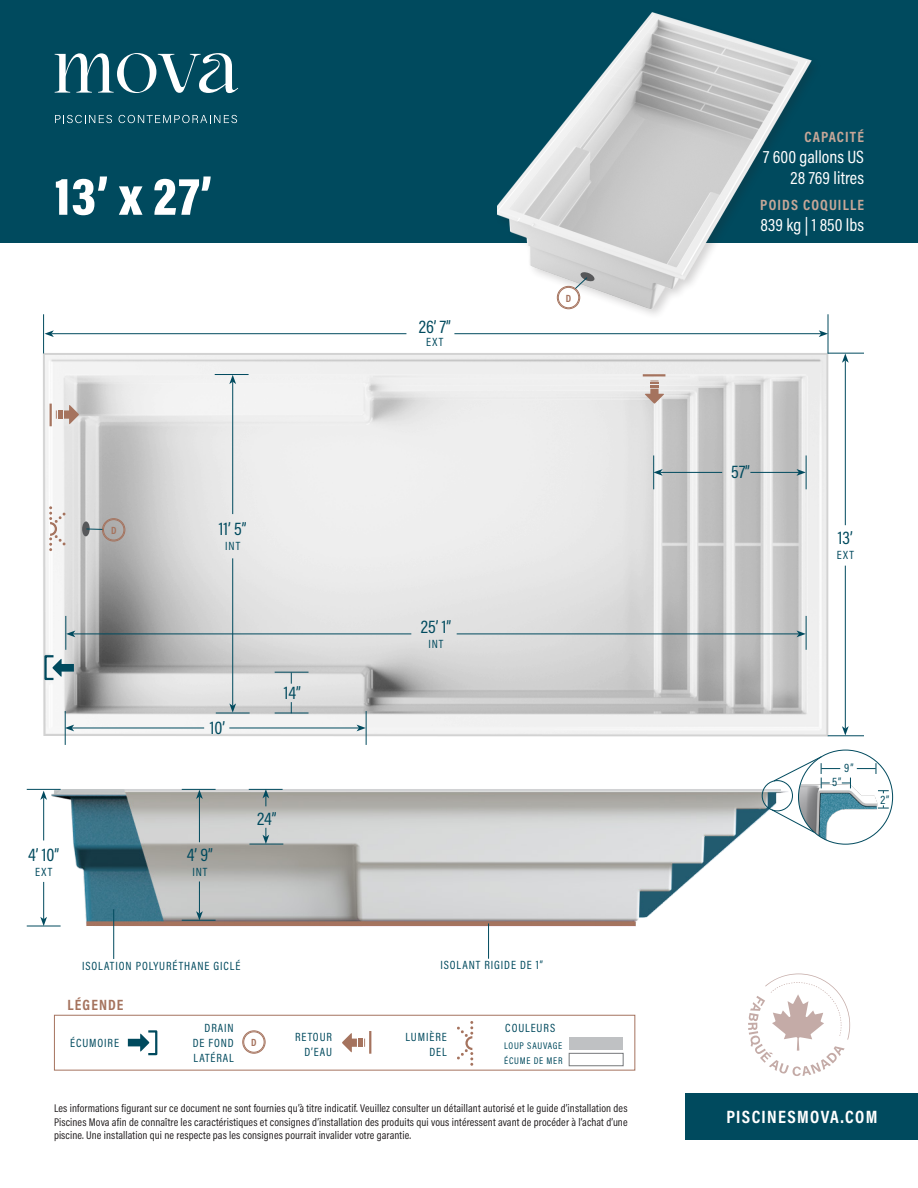
<style>
.page{position:relative;width:918px;height:1188px;background:#fff}
.page>*{position:absolute;margin:0;border:0;box-sizing:border-box;transform-origin:0 0}
.t1{font:900 54px "Acumin Pro Cond";color:#fff}
.t2{font:18px "Acumin Pro Cond";color:#004a5e}
.t3{font:18px "Acumin Pro Cond";color:#fff}
.t4{font:700 18px "Acumin Pro Cond";letter-spacing:.075em;color:#fff}
.t5{font:700 15px "Acumin Pro Cond";letter-spacing:.075em;color:#c7a798}
.t6{font:700 15px "Acumin Pro Cond";letter-spacing:.075em;color:#a5735e}
.t7{font:12px/15px "Acumin Pro Cond";letter-spacing:.075em;color:#004a5e;text-align:right}
.t8{font:11.25px/13.5px "Acumin Pro Cond";letter-spacing:.01em;color:#231f20;text-align:justify}
.t9{font:700 10.5px "Acumin Pro Cond";color:#a5735e}
.t10{font:9.75px "Acumin Pro Cond";letter-spacing:.075em;color:#004a5e}
</style>
<div class="page">
<div style="left:686px;top:1093px;width:232px;height:46px;background:#004a5e"></div>
<svg style="left:748px;top:974px;width:102px;height:102px"></svg>
<div style="left:0;top:0;width:918px;height:243px;background:#004a5e"></div>
<svg style="left:55px;top:115px;width:57px;height:8px"></svg>
<svg style="left:119px;top:115px;width:118px;height:8px"></svg>
<svg style="left:55px;top:53px;width:183px;height:40px"></svg>
<div style="left:54px;top:1015px;width:581px;height:55px;border:1px solid #a5735e"></div>
<div style="left:147px;top:1030px;width:10px;height:25px;border:2px solid #004a5e"></div>
<svg style="left:128px;top:1033px;width:21px;height:19px"></svg>
<hr style="left:369px;top:1031px;width:2px;height:23px;background:#a5735e">
<svg style="left:342px;top:1033px;width:23px;height:20px"></svg>
<div style="left:243px;top:1031px;width:22px;height:22px;border:1px solid #a5735e;border-radius:50%"></div>
<svg style="left:457px;top:1021px;width:16px;height:45px"></svg>
<div style="left:569px;top:1037px;width:54px;height:13px;background:#bfc1c3"></div>
<div style="left:569px;top:1053px;width:54px;height:13px;border:1px solid #76787b"></div>
<img style="left:497px;top:12px;width:331px;height:314px">
<div style="left:557px;top:286px;width:23px;height:23px;border:1px solid #a5735e;border-radius:50%"></div>
<div style="left:558px;top:287px;width:21px;height:21px;border:1px solid #a5735e;border-radius:50%"></div>
<svg style="left:574px;top:272px;width:21px;height:17px"></svg>
<img style="left:26px;top:788px;width:868px;height:146px">
<img style="left:799px;top:750px;width:94px;height:91px">
<svg style="left:857px;top:763px;width:20px;height:11px"></svg>
<svg style="left:878px;top:790px;width:11px;height:3px"></svg>
<svg style="left:878px;top:805px;width:11px;height:4px"></svg>
<svg style="left:762px;top:757px;width:89px;height:76px"></svg>
<hr style="left:488px;top:923px;width:1px;height:36px;background:#004a5e">
<img style="left:43px;top:326px;width:808px;height:431px">
<svg style="left:49px;top:506px;width:17px;height:45px"></svg>
<hr style="left:51px;top:333px;width:355px;height:1px;background:#004a5e">
<svg style="left:45px;top:330px;width:9px;height:7px"></svg>
<hr style="left:73px;top:634px;width:338px;height:1px;background:#004a5e">
<svg style="left:67px;top:631px;width:8px;height:6px"></svg>
<hr style="left:457px;top:634px;width:342px;height:1px;background:#004a5e">
<svg style="left:797px;top:631px;width:9px;height:6px"></svg>
<hr style="left:845px;top:566px;width:1px;height:163px;background:#004a5e">
<svg style="left:842px;top:726px;width:7px;height:9px"></svg>
<hr style="left:232px;top:558px;width:1px;height:148px;background:#004a5e">
<svg style="left:229px;top:703px;width:7px;height:10px"></svg>
<hr style="left:232px;top:382px;width:1px;height:132px;background:#004a5e">
<svg style="left:229px;top:375px;width:7px;height:9px"></svg>
<div style="left:44px;top:655px;width:11px;height:25px;border:2px solid #004a5e"></div>
<svg style="left:52px;top:658px;width:22px;height:19px"></svg>
<hr style="left:50px;top:404px;width:2px;height:22px;background:#a5735e">
<svg style="left:56px;top:404px;width:23px;height:21px"></svg>
<hr style="left:215px;top:374px;width:34px;height:1px;background:#004a5e">
<hr style="left:66px;top:616px;width:1px;height:34px;background:#004a5e">
<hr style="left:806px;top:616px;width:1px;height:34px;background:#004a5e">
<hr style="left:216px;top:713px;width:34px;height:1px;background:#004a5e">
<hr style="left:43px;top:314px;width:1px;height:39px;background:#004a5e">
<hr style="left:828px;top:314px;width:1px;height:39px;background:#004a5e">
<hr style="left:828px;top:353px;width:36px;height:1px;background:#004a5e">
<hr style="left:828px;top:735px;width:36px;height:1px;background:#004a5e">
<hr style="left:454px;top:333px;width:367px;height:1px;background:#004a5e">
<svg style="left:819px;top:330px;width:9px;height:7px"></svg>
<hr style="left:845px;top:360px;width:1px;height:165px;background:#004a5e">
<svg style="left:842px;top:353px;width:7px;height:10px"></svg>
<hr style="left:229px;top:728px;width:130px;height:1px;background:#004a5e">
<svg style="left:357px;top:725px;width:9px;height:6px"></svg>
<hr style="left:72px;top:728px;width:132px;height:1px;background:#004a5e">
<svg style="left:66px;top:725px;width:8px;height:6px"></svg>
<hr style="left:366px;top:711px;width:1px;height:34px;background:#004a5e">
<hr style="left:65px;top:711px;width:1px;height:34px;background:#004a5e">
<hr style="left:275px;top:672px;width:34px;height:1px;background:#004a5e">
<svg style="left:291px;top:672px;width:1px;height:12px"></svg>
<hr style="left:275px;top:713px;width:34px;height:1px;background:#004a5e">
<div style="left:26px;top:848px;width:36px;height:28px;background:#fff"></div>
<hr style="left:43px;top:882px;width:1px;height:37px;background:#004a5e">
<svg style="left:40px;top:917px;width:7px;height:9px"></svg>
<hr style="left:43px;top:798px;width:1px;height:42px;background:#004a5e">
<svg style="left:40px;top:791px;width:7px;height:9px"></svg>
<hr style="left:27px;top:789px;width:34px;height:1px;background:#004a5e">
<hr style="left:182px;top:789px;width:34px;height:1px;background:#004a5e">
<hr style="left:249px;top:789px;width:34px;height:1px;background:#004a5e">
<hr style="left:182px;top:920px;width:34px;height:1px;background:#004a5e">
<hr style="left:249px;top:844px;width:34px;height:1px;background:#004a5e">
<hr style="left:199px;top:881px;width:1px;height:33px;background:#004a5e">
<svg style="left:196px;top:911px;width:7px;height:9px"></svg>
<hr style="left:199px;top:797px;width:1px;height:45px;background:#004a5e">
<svg style="left:196px;top:790px;width:7px;height:9px"></svg>
<hr style="left:643px;top:374px;width:22px;height:2px;background:#a5735e">
<svg style="left:644px;top:381px;width:21px;height:23px"></svg>
<svg style="left:262px;top:789px;width:7px;height:17px"></svg>
<svg style="left:262px;top:828px;width:7px;height:16px"></svg>
<hr style="left:27px;top:926px;width:34px;height:1px;background:#004a5e">
<div style="left:102px;top:519px;width:23px;height:22px;border:1px solid #a5735e;border-radius:50%"></div>
<div style="left:103px;top:519px;width:21px;height:21px;border:1px solid #a5735e;border-radius:50%"></div>
<div style="left:82px;top:521px;width:8px;height:15px;background:#57585a;border-radius:50%"></div>
<svg style="left:86px;top:528px;width:17px;height:2px"></svg>
<hr style="left:113px;top:909px;width:1px;height:50px;background:#004a5e">
<hr style="left:660px;top:472px;width:62px;height:1px;background:#004a5e">
<svg style="left:654px;top:469px;width:9px;height:7px"></svg>
<hr style="left:750px;top:472px;width:49px;height:1px;background:#004a5e">
<svg style="left:797px;top:469px;width:9px;height:7px"></svg>
<hr style="left:653px;top:455px;width:1px;height:34px;background:#004a5e">
<hr style="left:806px;top:455px;width:1px;height:34px;background:#004a5e">
<p class="t1" style="left:55px;top:161px;width:159px">13’ x 27’</p>
<p class="t2" style="left:419px;top:315px;width:34px">26’ 7”</p>
<p class="t7" style="left:426px;top:334px;width:19px">EXT</p>
<p class="t9" style="left:566px;top:291px;width:7px">D</p>
<p class="t9" style="left:111px;top:523px;width:7px">D</p>
<p class="t2" style="left:28px;top:844px;width:33px">4’ 10”</p>
<p class="t7" style="left:35px;top:864px;width:19px">EXT</p>
<p class="t2" style="left:219px;top:517px;width:29px">11’ 5”</p>
<p class="t7" style="left:225px;top:538px;width:16px">INT</p>
<p class="t2" style="left:210px;top:716px;width:17px">10’</p>
<p class="t2" style="left:187px;top:844px;width:28px">4’ 9”</p>
<p class="t7" style="left:192px;top:864px;width:16px">INT</p>
<p class="t2" style="left:284px;top:682px;width:19px">14”</p>
<p class="t2" style="left:257px;top:807px;width:21px">24”</p>
<p class="t2" style="left:421px;top:615px;width:32px">25’ 1”</p>
<p class="t7" style="left:428px;top:636px;width:16px">INT</p>
<p class="t7" style="left:82px;top:958px;width:160px">ISOLATION POLYURÉTHANE GICLÉ</p>
<p class="t6" style="left:68px;top:994px;width:58px">LÉGENDE</p>
<p class="t7" style="left:70px;top:1035px;width:50px">ÉCUMOIRE</p>
<p class="t9" style="left:251px;top:1035px;width:7px">D</p>
<p class="t7" style="left:205px;top:1020px;width:31px">DRAIN</p>
<p class="t7" style="left:193px;top:1035px;width:43px">DE FOND</p>
<p class="t7" style="left:194px;top:1050px;width:42px">LATÉRAL</p>
<p class="t7" style="left:440px;top:958px;width:104px">ISOLANT RIGIDE DE 1”</p>
<p class="t7" style="left:295px;top:1029px;width:38px">RETOUR<br>D’EAU</p>
<p class="t7" style="left:406px;top:1029px;width:43px">LUMIÈRE</p>
<p class="t7" style="left:430px;top:1044px;width:19px">DEL</p>
<p class="t7" style="left:505px;top:1020px;width:51px">COULEURS</p>
<p class="t10" style="left:504px;top:1039px;width:59px">LOUP SAUVAGE</p>
<p class="t10" style="left:504px;top:1054px;width:60px">ÉCUME DE MER</p>
<p class="t5" style="left:804px;top:127px;width:61px">CAPACITÉ</p>
<p class="t3" style="left:763px;top:145px;width:102px">7 600 gallons US</p>
<p class="t3" style="left:791px;top:166px;width:75px">28 769 litres</p>
<p class="t5" style="left:760px;top:195px;width:105px">POIDS COQUILLE</p>
<p class="t3" style="left:761px;top:214px;width:105px">839 kg | 1 850 lbs</p>
<p class="t2" style="left:731px;top:460px;width:20px">57”</p>
<p class="t2" style="left:838px;top:526px;width:16px">13’</p>
<p class="t7" style="left:837px;top:547px;width:19px">EXT</p>
<p class="t7" style="left:844px;top:760px;width:11px">9”</p>
<p class="t7" style="left:832px;top:774px;width:11px">5”</p>
<p class="t7" style="left:880px;top:792px;width:10px">2”</p>
<p class="t8" style="left:54px;top:1102px;width:575px">Les informations figurant sur ce document ne sont fournies qu’à titre indicatif. Veuillez consulter un détaillant autorisé et le guide d’installation des Piscines Mova afin de connaître les caractéristiques et consignes d’installation des produits qui vous intéressent avant de procéder à l’achat d’une piscine. Une installation qui ne respecte pas les consignes pourrait invalider votre garantie.</p>
<p class="t4" style="left:726px;top:1105px;width:153px">PISCINESMOVA.COM</p>
</div>
